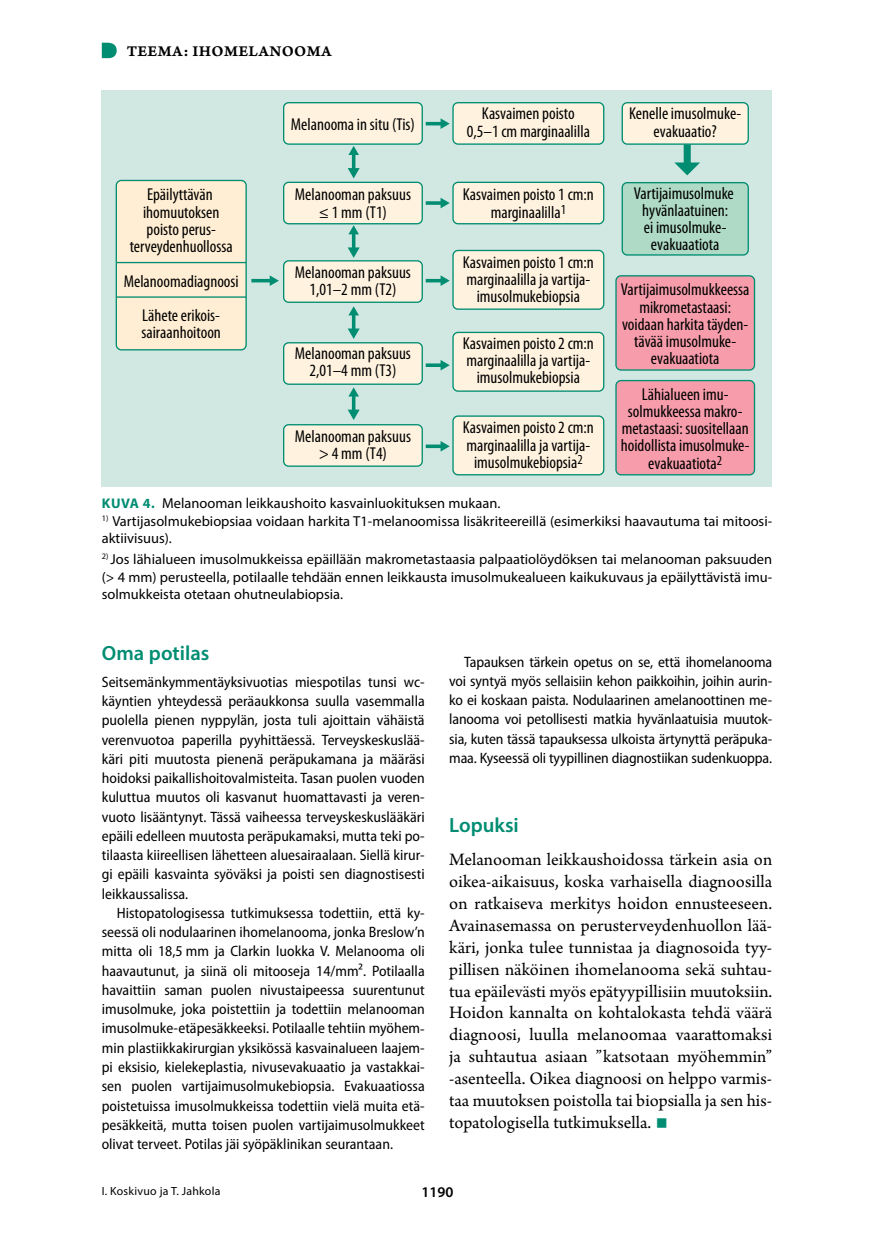
<style>
.page{position:relative;width:874px;height:1241px;background:#fff}
.page>*{position:absolute;margin:0;border:0;box-sizing:border-box;transform-origin:0 0}
.t1{font:42px "Arno Pro";color:#008d72}
.t2{font:600 20.65px "Myriad Pro";color:#008d72}
.t3{font:18.38px/21.9px "Arno Pro";color:#000;text-align:justify}
.t4{font:condensed 17.32px/17.3px "Myriad Pro";color:#000;text-align:center}
.t5{font:15.75px "Arno Pro Smbd Caption";letter-spacing:.02em;color:#000}
.t6{font:semi-condensed 15.05px/19.2px "Myriad Pro";color:#000;text-align:justify}
.t7{font:600 14.88px "Myriad Pro";color:#000}
.t8{font:14.35px/17.5px "Myriad Pro";color:#000}
.t9{font:11.9px "Myriad Pro";letter-spacing:.02em;color:#000}
.s1{font-weight:700;font-size:14px;color:#008d72}
</style>
<div class="page">
<svg style="left:102px;top:43px;width:15px;height:15px"></svg>
<div style="left:102px;top:90px;width:669px;height:396px;background:#d1e7e1"></div>
<div style="left:283px;top:424px;width:139px;height:42px;background:#fff3e0;border-radius:5px"></div>
<div style="left:283px;top:424px;width:139px;height:43px;border:1px solid #008d72;border-radius:5px"></div>
<div style="left:283px;top:343px;width:139px;height:41px;background:#fff3e0;border-radius:5px"></div>
<div style="left:283px;top:342px;width:139px;height:43px;border:1px solid #008d72;border-radius:5px"></div>
<div style="left:283px;top:261px;width:139px;height:41px;background:#fff3e0;border-radius:5px"></div>
<div style="left:283px;top:260px;width:139px;height:43px;border:1px solid #008d72;border-radius:5px"></div>
<div style="left:283px;top:182px;width:139px;height:42px;background:#fff3e0;border-radius:5px"></div>
<div style="left:283px;top:182px;width:139px;height:42px;border:1px solid #008d72;border-radius:5px"></div>
<div style="left:283px;top:103px;width:139px;height:41px;background:#fff3e0;border-radius:5px"></div>
<div style="left:283px;top:102px;width:139px;height:43px;border:1px solid #008d72;border-radius:5px"></div>
<div style="left:453px;top:103px;width:150px;height:41px;background:#fff3e0;border-radius:5px"></div>
<div style="left:452px;top:102px;width:152px;height:43px;border:1px solid #008d72;border-radius:5px"></div>
<div style="left:622px;top:103px;width:125px;height:41px;background:#fff3e0;border-radius:5px"></div>
<div style="left:621px;top:102px;width:127px;height:43px;border:1px solid #008d72;border-radius:5px"></div>
<div style="left:622px;top:183px;width:125px;height:72px;background:#aedac6;border-radius:5px"></div>
<div style="left:621px;top:182px;width:127px;height:73px;border:1px solid #008d72;border-radius:5px"></div>
<div style="left:615px;top:276px;width:139px;height:94px;background:#f69caa;border-radius:5px"></div>
<div style="left:615px;top:275px;width:139px;height:95px;border:1px solid #008d72;border-radius:5px"></div>
<div style="left:615px;top:380px;width:139px;height:94px;background:#f69caa;border-radius:5px"></div>
<div style="left:615px;top:380px;width:139px;height:95px;border:1px solid #008d72;border-radius:5px"></div>
<div style="left:453px;top:416px;width:150px;height:58px;background:#fff3e0;border-radius:5px"></div>
<div style="left:452px;top:415px;width:152px;height:60px;border:1px solid #008d72;border-radius:5px"></div>
<div style="left:453px;top:332px;width:150px;height:59px;background:#fff3e0;border-radius:5px"></div>
<div style="left:452px;top:332px;width:152px;height:60px;border:1px solid #008d72;border-radius:5px"></div>
<div style="left:453px;top:250px;width:150px;height:59px;background:#fff3e0;border-radius:5px"></div>
<div style="left:452px;top:250px;width:152px;height:60px;border:1px solid #008d72;border-radius:5px"></div>
<div style="left:453px;top:182px;width:150px;height:42px;background:#fff3e0;border-radius:5px"></div>
<div style="left:452px;top:182px;width:152px;height:42px;border:1px solid #008d72;border-radius:5px"></div>
<div style="left:116px;top:180px;width:130px;height:170px;background:#ffeed3;border-radius:5px"></div>
<div style="left:116px;top:180px;width:131px;height:170px;border:1px solid #008d72;border-radius:5px"></div>
<hr style="left:116px;top:262px;width:130px;height:1px;background:#008d72">
<hr style="left:116px;top:296px;width:130px;height:2px;background:#008d72">
<hr style="left:251px;top:279px;width:20px;height:3px;background:#008d72">
<svg style="left:269px;top:275px;width:10px;height:11px"></svg>
<hr style="left:425px;top:279px;width:17px;height:3px;background:#008d72">
<svg style="left:440px;top:275px;width:9px;height:11px"></svg>
<svg style="left:425px;top:363px;width:15px;height:4px"></svg>
<svg style="left:440px;top:360px;width:9px;height:10px"></svg>
<svg style="left:425px;top:444px;width:15px;height:4px"></svg>
<svg style="left:440px;top:441px;width:9px;height:10px"></svg>
<svg style="left:425px;top:201px;width:15px;height:4px"></svg>
<svg style="left:440px;top:198px;width:9px;height:10px"></svg>
<hr style="left:425px;top:122px;width:17px;height:3px;background:#008d72">
<svg style="left:440px;top:118px;width:9px;height:11px"></svg>
<hr style="left:352px;top:153px;width:3px;height:17px;background:#008d72">
<svg style="left:347px;top:168px;width:12px;height:10px"></svg>
<svg style="left:348px;top:146px;width:11px;height:9px"></svg>
<hr style="left:352px;top:233px;width:3px;height:16px;background:#008d72">
<svg style="left:347px;top:247px;width:12px;height:11px"></svg>
<svg style="left:348px;top:225px;width:11px;height:9px"></svg>
<hr style="left:352px;top:314px;width:3px;height:16px;background:#008d72">
<svg style="left:347px;top:328px;width:12px;height:11px"></svg>
<svg style="left:348px;top:306px;width:11px;height:9px"></svg>
<hr style="left:352px;top:395px;width:3px;height:16px;background:#008d72">
<svg style="left:347px;top:409px;width:12px;height:11px"></svg>
<svg style="left:348px;top:387px;width:11px;height:9px"></svg>
<div style="left:683px;top:144px;width:7px;height:20px;background:#008d72"></div>
<svg style="left:674px;top:162px;width:25px;height:13px"></svg>
<p class="t5" style="left:127px;top:41px;width:206px">TEEMA: IHOMELANOOMA</p>
<p class="t4" style="left:130px;top:186px;width:104px">Epäilyttävän ihomuutoksen poisto perus&shy;terveydenhuollossa</p>
<p class="t4" style="left:124px;top:263px;width:116px;line-height:34.5px">Melanoomadiagnoosi<br>Lähete erikois-</p>
<p class="t4" style="left:141px;top:324px;width:81px">sairaanhoitoon</p>
<p class="t4" style="left:291px;top:115px;width:125px">Melanooma in situ (Tis)</p>
<p class="t4" style="left:295px;top:186px;width:117px">Melanooman paksuus ≤ 1 mm (T1)</p>
<p class="t4" style="left:295px;top:263px;width:117px">Melanooman paksuus<br>1,01–2 mm (T2)</p>
<p class="t4" style="left:295px;top:344px;width:117px">Melanooman paksuus<br>2,01–4 mm (T3)</p>
<p class="t4" style="left:295px;top:427px;width:117px">Melanooman paksuus &gt; 4 mm (T4)</p>
<p class="t4" style="left:466px;top:105px;width:125px">Kasvaimen poisto<br>0,5–1 cm marginaalilla</p>
<p class="t4" style="left:462px;top:186px;width:132px">Kasvaimen poisto 1 cm:n marginaalilla<sup>1</sup></p>
<p class="t4" style="left:462px;top:253px;width:132px">Kasvaimen poisto 1 cm:n marginaalilla ja vartija&shy;imusolmukebiopsia</p>
<p class="t4" style="left:462px;top:334px;width:132px">Kasvaimen poisto 2 cm:n marginaalilla ja vartija&shy;imusolmukebiopsia</p>
<p class="t4" style="left:462px;top:418px;width:132px">Kasvaimen poisto 2 cm:n marginaalilla ja vartija&shy;imusolmukebiopsia<sup>2</sup></p>
<p class="t4" style="left:628px;top:105px;width:114px">Kenelle imusolmuke&shy;evakuaatio?</p>
<p class="t4" style="left:633px;top:184px;width:101px">Vartijaimusolmuke hyvänlaatuinen:<br>ei imusolmuke&shy;evakuaatiota</p>
<p class="t4" style="left:620px;top:281px;width:130px">Vartijaimusolmukkeessa mikrometastaasi: voidaan harkita täyden&shy;tävää imusolmuke&shy;evakuaatiota</p>
<p class="t4" style="left:620px;top:385px;width:130px">Lähialueen imu&shy;solmukkeessa makro&shy;metastaasi: suositellaan hoidollista imusolmuke&shy;evakuaatiota<sup>2</sup></p>
<p class="t8" style="left:102px;top:494px;width:400px"><span class="s1">KUVA 4.</span> Melanooman leikkaushoito kasvainluokituksen mukaan.</p>
<p class="t8" style="left:102px;top:512px;width:671px"><sup>1)</sup> Vartijasolmukebiopsiaa voidaan harkita T1-melanoomissa lisäkriteereillä (esimerkiksi haavautuma tai mitoosi&shy;aktiivisuus).</p>
<p class="t8" style="left:102px;top:550px;width:671px;text-align:justify"><sup>2)</sup> Jos lähialueen imusolmukkeissa epäillään makrometastaasia palpaatiolöydöksen tai melanooman paksuuden (&gt; 4 mm) perusteella, potilaalle tehdään ennen leikkausta imusolmukealueen kaikukuvaus ja epäilyttävistä imu&shy;solmukkeista otetaan ohutneulabiopsia.</p>
<h2 class="t2" style="left:102px;top:639px;width:109px">Oma potilas</h2>
<p class="t6" style="left:102px;top:671px;width:324px">Seitsemänkymmentäyksivuotias miespotilas tunsi wc&shy;käyntien yhteydessä peräaukkonsa suulla vasemmalla puolella pienen nyppylän, josta tuli ajoittain vähäistä verenvuotoa paperilla pyyhittäessä. Terveyskeskuslää&shy;käri piti muutosta pienenä peräpukamana ja määräsi hoidoksi paikallishoitovalmisteita. Tasan puolen vuoden kuluttua muutos oli kasvanut huomattavasti ja veren&shy;vuoto lisääntynyt. Tässä vaiheessa terveyskeskuslääkäri epäili edelleen muutosta peräpukamaksi, mutta teki po&shy;tilaasta kiireellisen lähetteen aluesairaalaan. Siellä kirur&shy;gi epäili kasvainta syöväksi ja poisti sen diagnostisesti leikkaussalissa.</p>
<p class="t6" style="left:102px;top:902px;width:324px;text-indent:15px">Histopatologisessa tutkimuksessa todettiin, että ky&shy;seessä oli nodulaarinen ihomelanooma, jonka Breslow’n mitta oli 18,5 mm ja Clarkin luokka V. Melanooma oli haavautunut, ja siinä oli mitooseja 14/mm2. Potilaalla havaittiin saman puolen nivustaipeessa suurentunut imusolmuke, joka poistettiin ja todettiin melanooman imusolmuke-etäpesäkkeeksi. Potilaalle tehtiin myöhem&shy;min plastiikkakirurgian yksikössä kasvainalueen laajem&shy;pi eksisio, kielekeplastia, nivusevakuaatio ja vastakkai&shy;sen puolen vartijaimusolmukebiopsia. Evakuaatiossa poistetuissa imusolmukkeissa todettiin vielä muita etä&shy;pesäkkeitä, mutta toisen puolen vartijaimusolmukkeet olivat terveet. Potilas jäi syöpäklinikan seurantaan.</p>
<p class="t6" style="left:449px;top:651px;width:324px;text-indent:15px">Tapauksen tärkein opetus on se, että ihomelanooma voi syntyä myös sellaisiin kehon paikkoihin, joihin aurin&shy;ko ei koskaan paista. Nodulaarinen amelanoottinen me&shy;lanooma voi petollisesti matkia hyvänlaatuisia muutok&shy;sia, kuten tässä tapauksessa ulkoista ärtynyttä peräpuka&shy;maa. Kyseessä oli tyypillinen diagnostiikan sudenkuoppa.</p>
<h2 class="t2" style="left:449px;top:811px;width:71px">Lopuksi</h2>
<p class="t3" style="left:449px;top:849px;width:324px">Melanooman leikkaushoidossa tärkein asia on oikea-aikaisuus, koska varhaisella diagnoosilla on ratkaiseva merkitys hoidon ennusteeseen.<br>Avainasemassa on perusterveydenhuollon lää&shy;käri, jonka tulee tunnistaa ja diagnosoida tyy&shy;pillisen näköinen ihomelanooma sekä suhtau&shy;tua epäilevästi myös epätyypillisiin muutoksiin.<br>Hoidon kannalta on kohtalokasta tehdä väärä diagnoosi, luulla melanoomaa vaarattomaksi ja suhtautua asiaan ”katsotaan myöhemmin” ‑asenteella. Oikea diagnoosi on helppo varmis&shy;taa muutoksen poistolla tai biopsialla ja sen his&shy;topatologisella tutkimuksella.</p>
<h1 class="t1" style="left:654px;top:1096px;width:15px">■</h1>
<p class="t9" style="left:102px;top:1183px;width:120px">I. Koskivuo ja T. Jahkola</p>
<p class="t7" style="left:421px;top:1182px;width:33px">1190</p>
</div>
